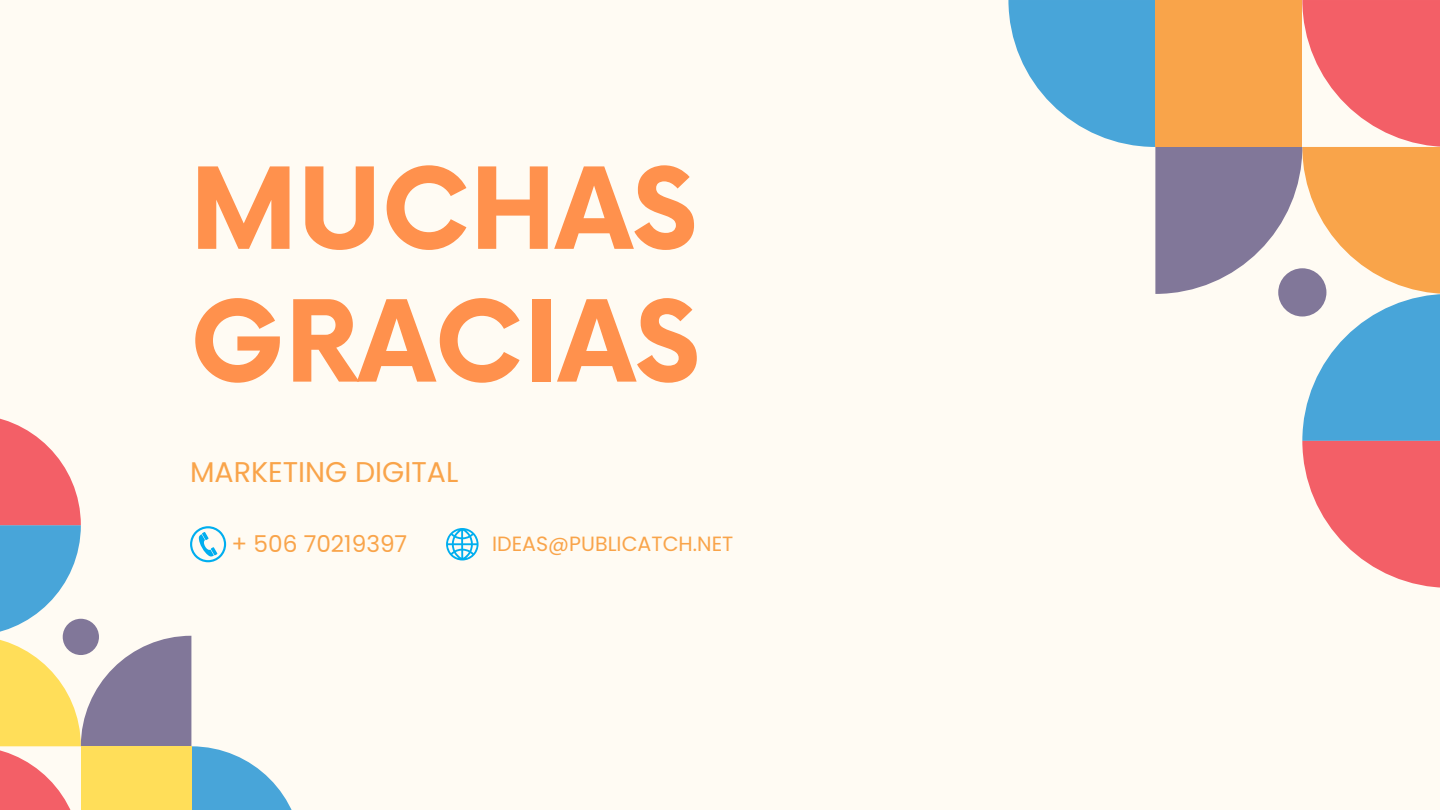
<style>
.page{position:relative;width:1440px;height:810px;background:#fffbf3}
.page>*{position:absolute;margin:0;border:0;box-sizing:border-box;transform-origin:0 0}
.t1{font:700 109.9px/132.8px "Now";color:#ff914d}
.t2{font:28.5px "Poppins";color:#f9a44a}
.t3{font:23.2px "Poppins";color:#f9a44a}
.t4{font:20.6px "Poppins";color:#f9a44a}
</style>
<div class="page">
<svg style="left:1008px;top:0;width:432px;height:588px"></svg>
<div style="left:1278px;top:268px;width:48px;height:49px;background:#817799;border-radius:50%"></div>
<svg style="left:446px;top:528px;width:32px;height:32px"></svg>
<svg style="left:0;top:418px;width:292px;height:392px"></svg>
<div style="left:63px;top:619px;width:36px;height:36px;background:#817799;border-radius:50%"></div>
<p class="t1" style="left:190px;top:149px;width:511px">MUCHAS<br>GRACIAS</p>
<h1 class="t2" style="left:190px;top:452px;width:270px">MARKETING DIGITAL</h1>
<p class="t3" style="left:232px;top:527px;width:177px">+ 506 70219397</p>
<p class="t4" style="left:492px;top:529px;width:243px">IDEAS@PUBLICATCH.NET</p>
</div>
